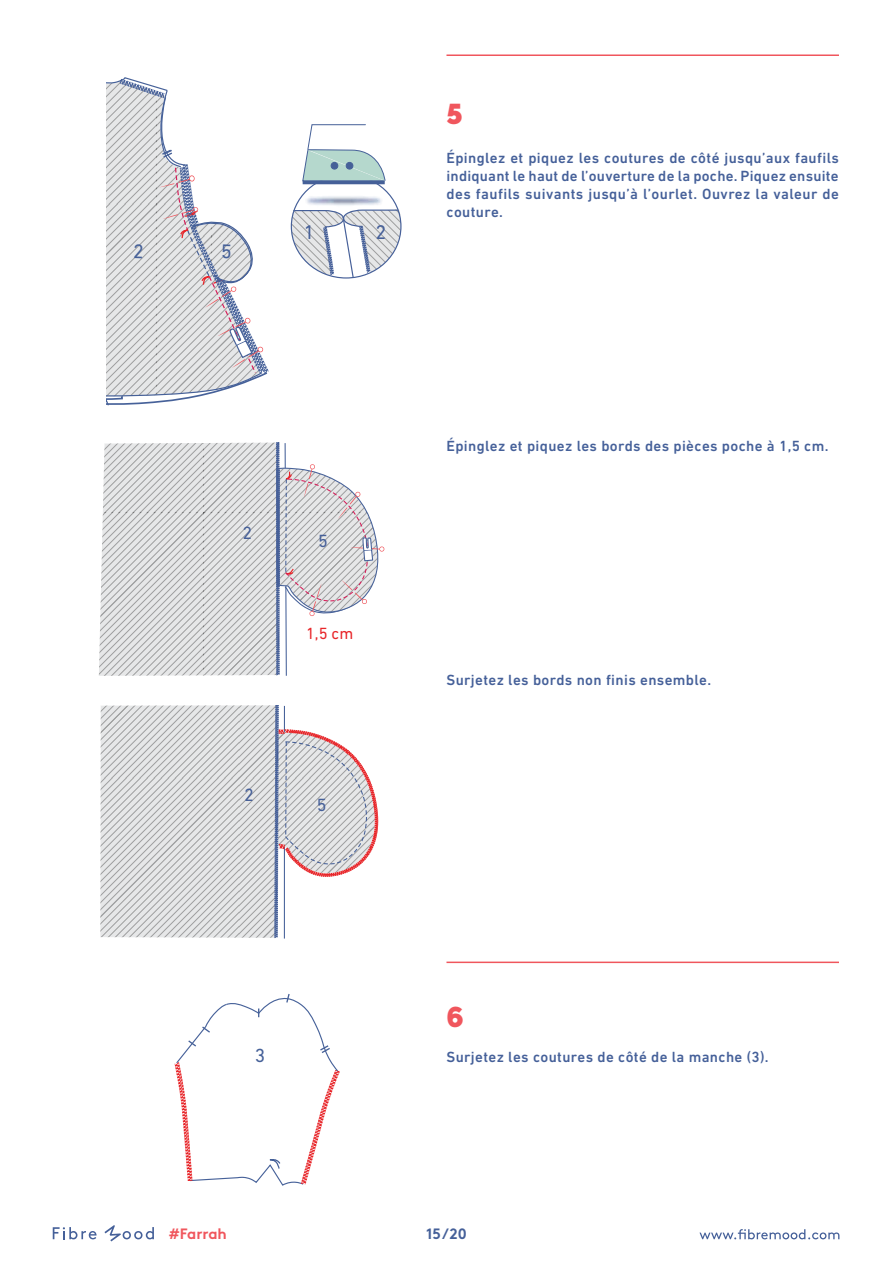
<style>
.page{position:relative;width:893px;height:1263px;background:#fff}
.page>*{position:absolute;margin:0;border:0;box-sizing:border-box;transform-origin:0 0}
.t1{font:900 28.5px "Raleway";color:#f0565d}
.t2{font:20.1px "DIN Next LT Pro";color:#466099}
.t3{font:19.35px "DIN Next LT Pro";color:#466199}
.t4{font:18px "DIN Next LT Pro";color:#466099}
.t5{font:16.5px "DIN Next LT Pro";color:#e8262a}
.t6{font:500 15px/18px "DIN Next LT Pro";letter-spacing:.025em;color:#456099;text-align:justify}
.t7{font:700 15px "Brown";color:#f0565d}
.t8{font:700 15px "Brown";color:#456099}
</style>
<div class="page">
<svg style="left:699px;top:1229px;width:140px;height:10px"></svg>
<svg style="left:53px;top:1227px;width:44px;height:12px"></svg>
<svg style="left:104px;top:1225px;width:50px;height:16px"></svg>
<hr style="left:446px;top:961px;width:393px;height:2px;background:#f0565d">
<svg style="left:307px;top:263px;width:79px;height:16px"></svg>
<svg style="left:309px;top:124px;width:57px;height:15px"></svg>
<img style="left:290px;top:139px;width:112px;height:124px">
<svg style="left:99px;top:442px;width:286px;height:234px"></svg>
<svg style="left:100px;top:705px;width:278px;height:233px"></svg>
<svg style="left:174px;top:994px;width:166px;height:192px"></svg>
<hr style="left:446px;top:54px;width:393px;height:2px;background:#f0565d">
<svg style="left:106px;top:77px;width:163px;height:329px"></svg>
<h1 class="t1" style="left:446px;top:93px;width:18px">5</h1>
<h2 class="t2" style="left:304px;top:220px;width:12px">1</h2>
<h2 class="t2" style="left:375px;top:221px;width:12px">2</h2>
<p class="t6" style="left:446px;top:149px;width:394px">Épinglez et piquez les coutures de côté jusqu’aux faufils indiquant le haut de l’ouverture de la poche. Piquez ensuite des faufils suivants jusqu’à l’ourlet. Ouvrez la valeur de couture.</p>
<p class="t4" style="left:243px;top:523px;width:11px">2</p>
<p class="t4" style="left:318px;top:530px;width:11px">5</p>
<p class="t5" style="left:306px;top:624px;width:49px">1,5 cm</p>
<p class="t4" style="left:244px;top:784px;width:11px">2</p>
<p class="t4" style="left:317px;top:794px;width:11px">5</p>
<p class="t3" style="left:255px;top:1044px;width:12px">3</p>
<p class="t6" style="left:446px;top:437px;width:384px">Épinglez et piquez les bords des pièces poche à 1,5 cm.</p>
<p class="t6" style="left:446px;top:671px;width:266px">Surjetez les bords non finis ensemble.</p>
<h1 class="t1" style="left:446px;top:1000px;width:19px">6</h1>
<p class="t6" style="left:446px;top:1048px;width:324px">Surjetez les coutures de côté de la manche (3).</p>
<p class="t7" style="left:169px;top:1222px;width:60px">#Farrah</p>
<p class="t8" style="left:426px;top:1221px;width:42px">15/20</p>
</div>
